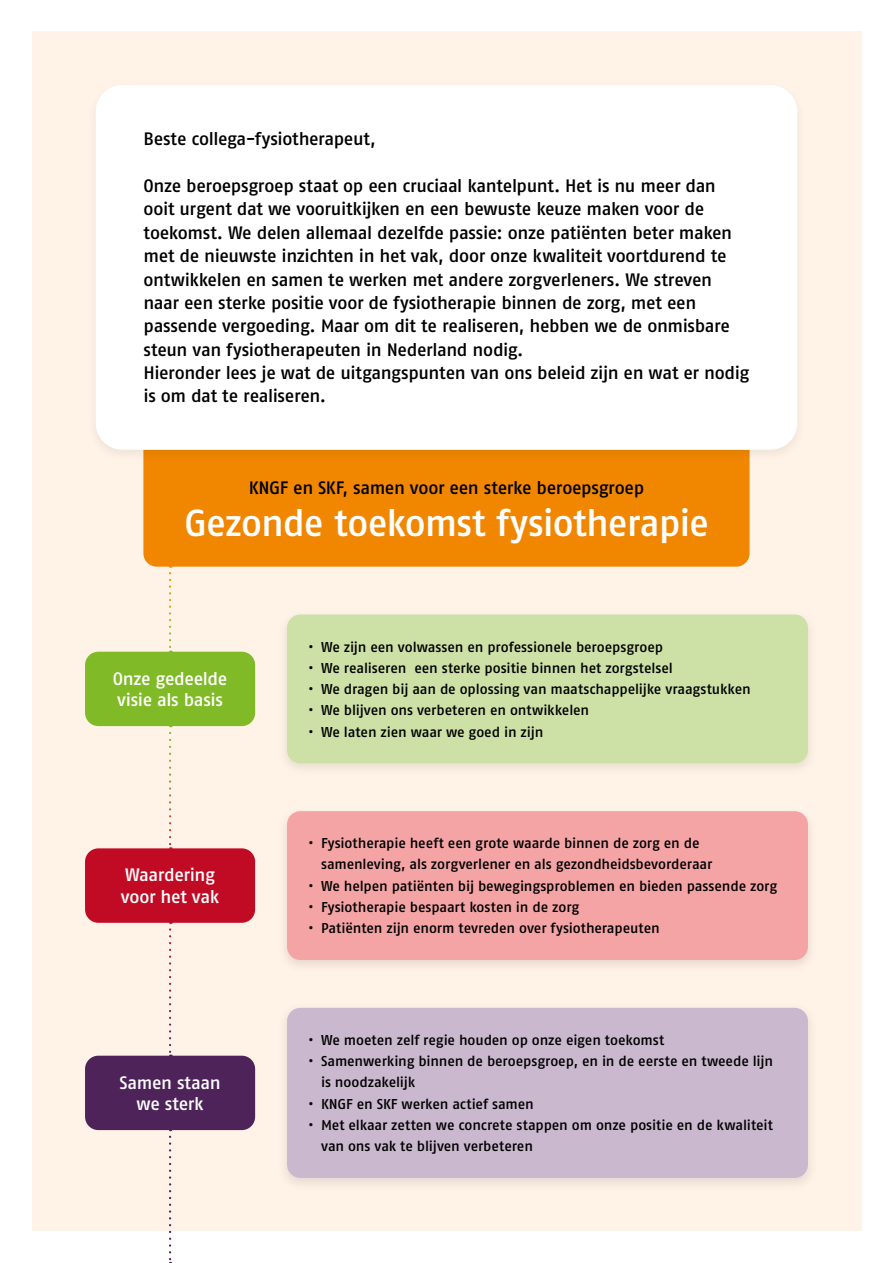
<style>
.page{position:relative;width:893px;height:1263px;background:#fff}
.page>*{position:absolute;margin:0;border:0;box-sizing:border-box;transform-origin:0 0}
.t1{font:500 37.5px "Fago No";letter-spacing:-.025em;color:#fff}
.t2{font:500 18px/23.4px "Fago No";letter-spacing:-.02em;color:#000}
.t3{font:500 18px/21.3px "Fago No";letter-spacing:-.025em;color:#fff}
.t4{font:500 14.25px/21.3px "Fago No";letter-spacing:-.01em;color:#000}
</style>
<div class="page">
<div style="left:32px;top:32px;width:829px;height:1199px;background:#fff3e7"></div>
<svg style="left:169px;top:567px;width:2px;height:85px"></svg>
<div style="left:85px;top:652px;width:170px;height:74px;background:#80ba27;border-radius:13px"></div>
<div style="left:143px;top:463px;width:607px;height:104px;background:#f18700"></div>
<div style="left:277px;top:609px;width:540px;height:168px;background:#7d8a68;opacity:.2"></div>
<div style="left:287px;top:614px;width:521px;height:149px;background:#cde0a6;border-radius:13px"></div>
<div style="left:86px;top:80px;width:721px;height:383px;background:#000;opacity:.07"></div>
<div style="left:96px;top:85px;width:701px;height:365px;background:#fff;border-radius:27px"></div>
<div style="left:277px;top:806px;width:540px;height:167px;background:#956767;opacity:.2"></div>
<div style="left:287px;top:811px;width:521px;height:149px;background:#f4a4a5;border-radius:13px"></div>
<div style="left:85px;top:848px;width:170px;height:75px;background:#c10b25;border-radius:13px"></div>
<svg style="left:169px;top:733px;width:2px;height:116px"></svg>
<svg style="left:169px;top:1137px;width:2px;height:126px"></svg>
<div style="left:277px;top:1002px;width:540px;height:190px;background:#7d7380;opacity:.2"></div>
<div style="left:287px;top:1008px;width:521px;height:170px;background:#cab8ce;border-radius:13px"></div>
<div style="left:85px;top:1056px;width:170px;height:74px;background:#4d2359;border-radius:13px"></div>
<svg style="left:169px;top:923px;width:2px;height:133px"></svg>
<p class="t2" style="left:144px;top:127px;width:234px">Beste collega-fysiotherapeut,</p>
<p class="t2" style="left:144px;top:174px;width:607px">Onze beroepsgroep staat op een cruciaal kantelpunt. Het is nu meer dan ooit urgent dat we vooruitkijken en een bewuste keuze maken voor de toekomst. We delen allemaal dezelfde passie: onze patiënten beter maken met de nieuwste inzichten in het vak, door onze kwaliteit voortdurend te ontwikkelen en samen te werken met andere zorgverleners. We streven naar een sterke positie voor de fysiotherapie binnen de zorg, met een passende vergoeding. Maar om dit te realiseren, hebben we de onmisbare steun van fysiotherapeuten in Nederland nodig.<br>Hieronder lees je wat de uitgangspunten van ons beleid zijn en wat er nodig is om dat te realiseren.</p>
<p class="t2" style="left:249px;top:475px;width:397px">KNGF en SKF, samen voor een sterke beroepsgroep</p>
<h1 class="t1" style="left:184px;top:501px;width:526px">Gezonde toekomst fysiotherapie</h1>
<p class="t3" style="left:113px;top:667px;width:116px">Onze gedeelde visie als basis</p>
<p class="t3" style="left:121px;top:864px;width:100px">Waardering voor het vak</p>
<p class="t3" style="left:119px;top:1071px;width:103px;text-align:center">Samen staan we sterk</p>
<p class="t4" style="left:308px;top:636px;width:356px">• We zijn een volwassen en professionele beroepsgroep</p>
<p class="t4" style="left:308px;top:657px;width:366px">• We realiseren een sterke positie binnen het zorgstelsel</p>
<p class="t4" style="left:308px;top:678px;width:444px">• We dragen bij aan de oplossing van maatschappelijke vraagstukken</p>
<p class="t4" style="left:308px;top:699px;width:282px">• We blijven ons verbeteren en ontwikkelen</p>
<p class="t4" style="left:308px;top:721px;width:237px">• We laten zien waar we goed in zijn</p>
<p class="t4" style="left:321px;top:832px;width:393px;text-indent:-13px">• Fysiotherapie heeft een grote waarde binnen de zorg en de samenleving, als zorgverlener en als gezondheidsbevorderaar</p>
<p class="t4" style="left:308px;top:875px;width:471px">• We helpen patiënten bij bewegingsproblemen en bieden passende zorg</p>
<p class="t4" style="left:308px;top:896px;width:273px">• Fysiotherapie bespaart kosten in de zorg</p>
<p class="t4" style="left:308px;top:917px;width:353px">• Patiënten zijn enorm tevreden over fysiotherapeuten</p>
<p class="t4" style="left:308px;top:1029px;width:357px">• We moeten zelf regie houden op onze eigen toekomst</p>
<p class="t4" style="left:321px;top:1050px;width:454px;text-indent:-13px">• Samenwerking binnen de beroepsgroep, en in de eerste en tweede lijn is noodzakelijk</p>
<p class="t4" style="left:308px;top:1093px;width:227px">• KNGF en SKF werken actief samen</p>
<p class="t4" style="left:321px;top:1114px;width:453px;text-indent:-13px">• Met elkaar zetten we concrete stappen om onze positie en de kwaliteit van ons vak te blijven verbeteren</p>
</div>
